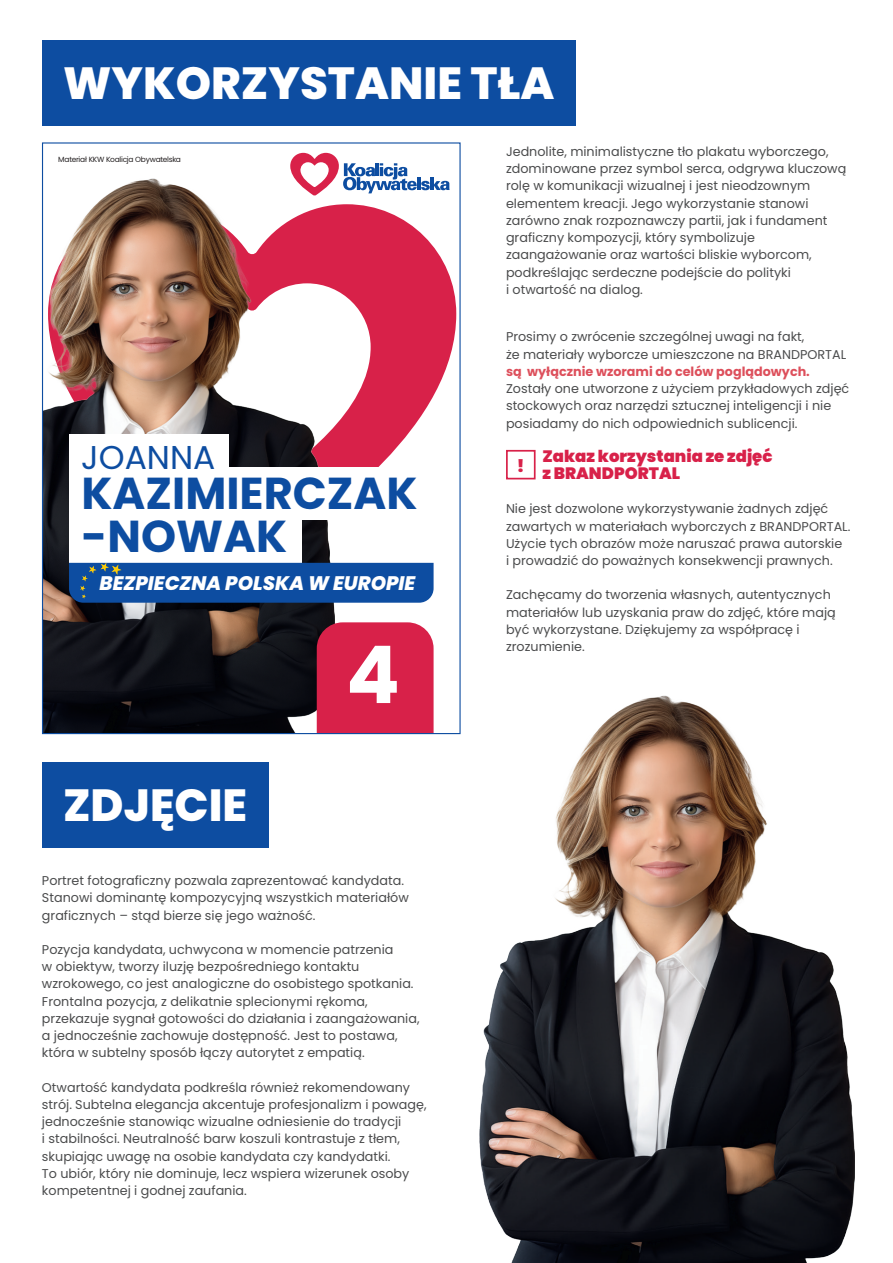
<style>
.page{position:relative;width:893px;height:1263px;background:#fff}
.page>*{position:absolute;margin:0;border:0;box-sizing:border-box;transform-origin:0 0}
.t1{font:700 79.5px "Poppins";color:#fff}
.ZYWA_PAGINA{font:800 45px "Poppins";color:#fff}
.t2{font:700 44.7px "Poppins";color:#0d4da1}
.t3{font:33px "Poppins";color:#0d4da1}
.t4{font:italic 800 19.65px "Poppins";color:#fff}
.NUMEREK{font:900 17.1px "Poppins";color:#d82149}
.TXT_GLOWNY{font:900 16.5px/17.2px "Poppins";color:#d82149}
.TXT_GLOWNY-2{font:12.75px/17.2px "Poppins";color:#4b4c4d}
.t5{font:7.5px "Poppins";letter-spacing:-.035em;color:#231f20}
.s1{font-weight:700;color:#dd4f5b}
</style>
<div class="page">
<svg style="left:335px;top:204px;width:121px;height:359px;fill:#d82149"></svg>
<svg style="left:335px;top:283px;width:36px;height:184px"></svg>
<img style="left:44px;top:178px;width:291px;height:554px">
<svg style="left:290px;top:153px;width:160px;height:43px"></svg>
<div style="left:69px;top:434px;width:159px;height:48px;background:#fff"></div>
<div style="left:69px;top:510px;width:232px;height:53px;background:#fff"></div>
<div style="left:69px;top:467px;width:365px;height:53px;background:#fff"></div>
<div style="left:69px;top:563px;width:365px;height:40px;background:#0d4da1"></div>
<div style="left:317px;top:622px;width:117px;height:110px;background:#d82149"></div>
<div style="left:42px;top:763px;width:227px;height:85px;background:#0d4da1"></div>
<div style="left:42px;top:40px;width:534px;height:86px;background:#0d4da1"></div>
<div style="left:506px;top:450px;width:30px;height:29px;background:#fff;border:2px solid #d82149"></div>
<img style="left:480px;top:695px;width:374px;height:568px">
<p class="ZYWA_PAGINA" style="left:63px;top:57px;width:493px">WYKORZYSTANIE TŁA</p>
<p class="t5" style="left:58px;top:155px;width:124px">Materiał KKW Koalicja Obywatelska</p>
<p class="t3" style="left:81px;top:438px;width:136px">JOANNA</p>
<p class="t2" style="left:82px;top:468px;width:337px">KAZIMIERCZAK</p>
<p class="t2" style="left:82px;top:510px;width:207px">-NOWAK</p>
<p class="t4" style="left:100px;top:571px;width:317px">BEZPIECZNA POLSKA W EUROPIE</p>
<p class="ZYWA_PAGINA" style="left:63px;top:779px;width:186px">ZDJĘCIE</p>
<p class="t1" style="left:346px;top:629px;width:55px">4</p>
<p class="TXT_GLOWNY-2" style="left:42px;top:872px;width:368px">Portret fotograficzny pozwala zaprezentować kandydata.<br>Stanowi dominantę kompozycyjną wszystkich materiałów graficznych – stąd bierze się jego ważność.</p>
<p class="TXT_GLOWNY-2" style="left:42px;top:941px;width:379px">Pozycja kandydata, uchwycona w momencie patrzenia<br>w obiektyw, tworzy iluzję bezpośredniego kontaktu wzrokowego, co jest analogiczne do osobistego spotkania.<br>Frontalna pozycja, z delikatnie splecionymi rękoma, przekazuje sygnał gotowości do działania i zaangażowania, a jednocześnie zachowuje dostępność. Jest to postawa, która w subtelny sposób łączy autorytet z empatią.</p>
<p class="TXT_GLOWNY-2" style="left:42px;top:1079px;width:386px">Otwartość kandydata podkreśla również rekomendowany strój. Subtelna elegancja akcentuje profesjonalizm i powagę, jednocześnie stanowiąc wizualne odniesienie do tradycji<br>i stabilności. Neutralność barw koszuli kontrastuje z tłem, skupiając uwagę na osobie kandydata czy kandydatki.<br>To ubiór, który nie dominuje, lecz wspiera wizerunek osoby kompetentnej i godnej zaufania.</p>
<p class="TXT_GLOWNY-2" style="left:506px;top:143px;width:342px">Jednolite, minimalistyczne tło plakatu wyborczego, zdominowane przez symbol serca, odgrywa kluczową rolę w komunikacji wizualnej i jest nieodzownym elementem kreacji. Jego wykorzystanie stanowi zarówno znak rozpoznawczy partii, jak i fundament graficzny kompozycji, który symbolizuje zaangażowanie oraz wartości bliskie wyborcom, podkreślając serdeczne podejście do polityki<br>i otwartość na dialog.</p>
<p class="TXT_GLOWNY-2" style="left:506px;top:328px;width:345px">Prosimy o zwrócenie szczególnej uwagi na fakt,<br>że materiały wyborcze umieszczone na BRANDPORTAL <span class="s1">są wyłącznie wzorami do celów poglądowych.<br></span>Zostały one utworzone z użyciem przykładowych zdjęć stockowych oraz narzędzi sztucznej inteligencji i nie posiadamy do nich odpowiednich sublicencji.</p>
<p class="TXT_GLOWNY" style="left:542px;top:447px;width:231px">Zakaz korzystania ze zdjęć z BRANDPORTAL</p>
<p class="TXT_GLOWNY-2" style="left:506px;top:500px;width:346px">Nie jest dozwolone wykorzystywanie żadnych zdjęć zawartych w materiałach wyborczych z BRANDPORTAL.<br>Użycie tych obrazów może naruszać prawa autorskie<br>i prowadzić do poważnych konsekwencji prawnych.</p>
<p class="TXT_GLOWNY-2" style="left:506px;top:586px;width:331px">Zachęcamy do tworzenia własnych, autentycznych materiałów lub uzyskania praw do zdjęć, które mają być wykorzystane. Dziękujemy za współpracę i zrozumienie.</p>
<p class="NUMEREK" style="left:517px;top:456px;width:9px">!</p>
</div>
